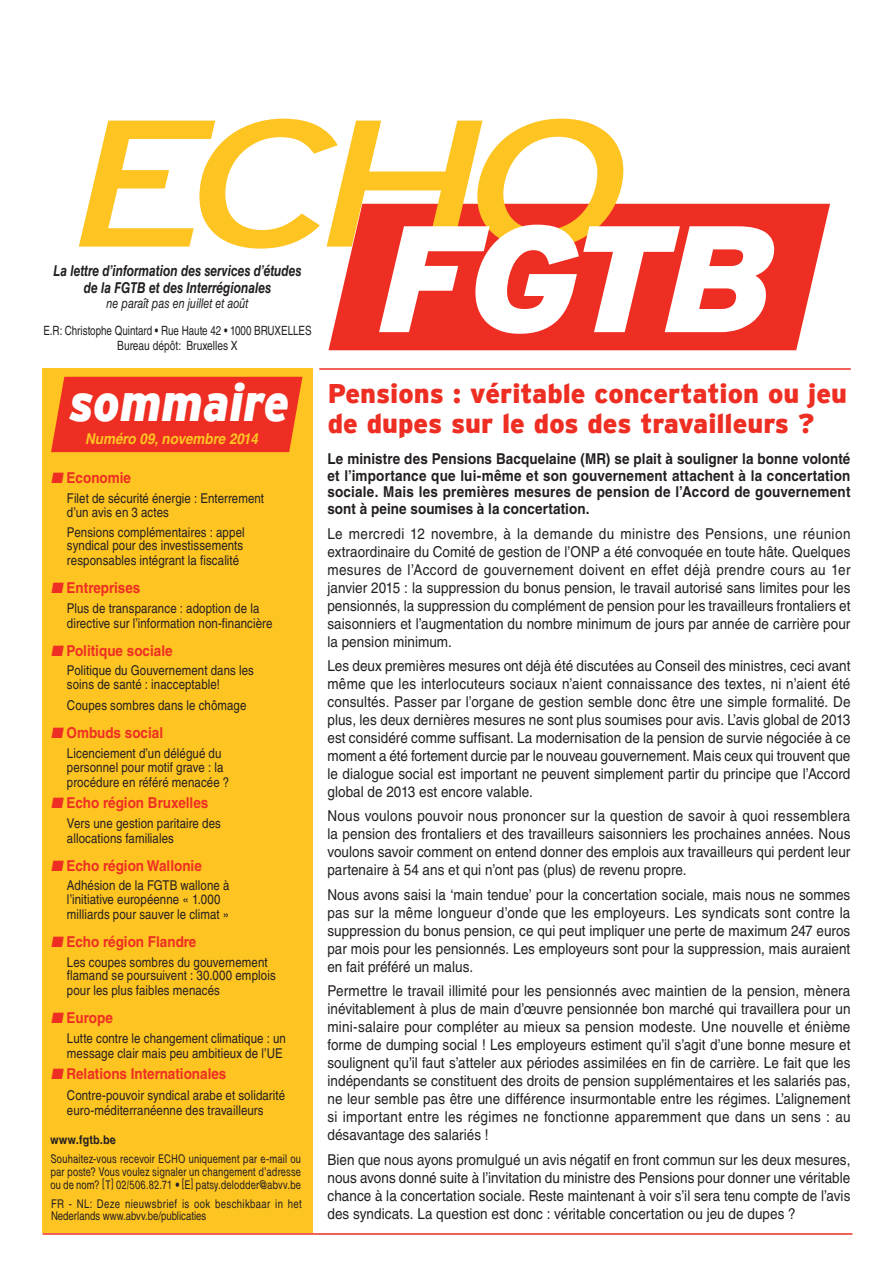
<style>
.page{position:relative;width:893px;height:1263px;background:#fff}
.page>*{position:absolute;margin:0;border:0;box-sizing:border-box;transform-origin:0 0}
.t1{font:italic 180px "Interstate";color:#fec422;scale:1.33 1}
.t2{font:italic 900 151.2px "Interstate";color:#fff}
.t3{font:italic 900 52.5px "Interstate";color:#fff;scale:.9 1}
.TITEL_18_20{font:900 27px/30px "Interstate";color:#ee2e22}
.BODY_ECHO_10_12{font:15px/18px "Helvetica LT Std";letter-spacing:.005em;color:#231f20;text-align:justify;scale:.9 1}
.BODY_ECHO_10_12-2{font:700 15px/16.8px "Helvetica LT Std";letter-spacing:.01em;color:#231f20;text-align:justify;scale:.9 1}
.t4{font:700 15px "Helvetica LT Std";color:#ee2e22;scale:.9 1}
.t5{font:italic 700 15px/16.5px "Helvetica LT Std";color:#231f20;text-align:center;scale:.8 1}
.t6{font:italic 700 15px "Helvetica LT Std";color:#fec422;scale:.9 1}
.t7{font:13.5px/13.5px "Helvetica LT Std";letter-spacing:.01em;color:#231f20;scale:.85 1}
.t8{font:italic 13.5px "Helvetica LT Std";color:#231f20;scale:.8 1}
.t9{font:12.75px "Helvetica LT Std";color:#231f20;scale:.77 1}
.t10{font:12.75px "Helvetica LT Std";color:#231f20;scale:.8 1}
.BODY_ECHO_10_12-3{font:italic 12px/12.8px "Helvetica LT Std";color:#231f20;text-align:justify;scale:.79 1}
.t11{font:12px/12.8px "Helvetica LT Std";letter-spacing:.035em;color:#231f20;scale:.8 1}
.BODY_ECHO_10_12-4{font:italic 700 12px "Helvetica LT Std";color:#231f20;scale:.9 1}
</style>
<div class="page">
<div style="left:43px;top:368px;width:270px;height:865px;background:#fec422"></div>
<hr style="left:319px;top:368px;width:532px;height:2px;background:#ee2e22">
<hr style="left:43px;top:1233px;width:809px;height:2px;background:#ee2e22">
<svg style="left:328px;top:204px;width:502px;height:146px;fill:#ee2e22"></svg>
<div style="left:51px;top:377px;width:251px;height:75px;background:#ee2e22"></div>
<p class="t1" style="left:68px;top:82px;width:425px">ECHO</p>
<p class="t2" style="left:375px;top:192px;width:407px">FGTB</p>
<p class="t5" style="left:54px;top:262px;width:311px">La lettre d’information des services d’études de la FGTB et des Interrégionales</p>
<p class="t8" style="left:106px;top:295px;width:179px">ne paraît pas en juillet et août</p>
<p class="t9" style="left:43px;top:323px;width:350px">E.R: Christophe Quintard • Rue Haute 42 • 1000 BRUXELLES</p>
<p class="t10" style="left:117px;top:338px;width:152px">Bureau dépôt: Bruxelles X</p>
<p class="t3" style="left:69px;top:372px;width:246px">sommaire</p>
<p class="t6" style="left:85px;top:430px;width:197px">Numéro 09,novembre 2014</p>
<p class="TITEL_18_20" style="left:328px;top:378px;width:521px">Pensions : véritable concertation ou jeu de dupes sur le dos des travailleurs ?</p>
<p class="BODY_ECHO_10_12-2" style="left:327px;top:450px;width:583px">Le ministre des Pensions Bacquelaine (MR) se plait à souligner la bonne volonté et l’importance que lui-même et son gouvernement attachent à la concertation sociale. Mais les premières mesures de pension de l’Accord de gouvernement sont à peine soumises à la concertation.</p>
<p class="BODY_ECHO_10_12" style="left:327px;top:524px;width:583px">Le mercredi 12 novembre, à la demande du ministre des Pensions, une réunion extraordinaire du Comité de gestion de l’ONP a été convoquée en toute hâte. Quelques mesures de l’Accord de gouvernement doivent en effet déjà prendre cours au 1er janvier 2015 : la suppression du bonus pension, le travail autorisé sans limites pour les pensionnés, la suppression du complément de pension pour les travailleurs frontaliers et saisonniers et l’augmentation du nombre minimum de jours par année de carrière pour la pension minimum.</p>
<p class="BODY_ECHO_10_12" style="left:327px;top:657px;width:583px">Les deux premières mesures ont déjà été discutées au Conseil des ministres, ceci avant même que les interlocuteurs sociaux n’aient connaissance des textes, ni n’aient été consultés. Passer par l’organe de gestion semble donc être une simple formalité. De plus, les deux dernières mesures ne sont plus soumises pour avis. L’avis global de 2013 est considéré comme suffisant. La modernisation de la pension de survie négociée à ce moment a été fortement durcie par le nouveau gouvernement. Mais ceux qui trouvent que le dialogue social est important ne peuvent simplement partir du principe que l’Accord global de 2013 est encore valable.</p>
<p class="BODY_ECHO_10_12" style="left:327px;top:807px;width:583px">Nous voulons pouvoir nous prononcer sur la question de savoir à quoi ressemblera la pension des frontaliers et des travailleurs saisonniers les prochaines années. Nous voulons savoir comment on entend donner des emplois aux travailleurs qui perdent leur partenaire à 54 ans et qui n’ont pas (plus) de revenu propre.</p>
<p class="BODY_ECHO_10_12" style="left:327px;top:885px;width:583px">Nous avons saisi la ‘main tendue’ pour la concertation sociale, mais nous ne sommes pas sur la même longueur d’onde que les employeurs. Les syndicats sont contre la suppression du bonus pension, ce qui peut impliquer une perte de maximum 247 euros par mois pour les pensionnés. Les employeurs sont pour la suppression, mais auraient en fait préféré un malus.</p>
<p class="BODY_ECHO_10_12" style="left:327px;top:982px;width:583px">Permettre le travail illimité pour les pensionnés avec maintien de la pension, mènera inévitablement à plus de main d’œuvre pensionnée bon marché qui travaillera pour un mini-salaire pour compléter au mieux sa pension modeste. Une nouvelle et énième forme de dumping social ! Les employeurs estiment qu’il s’agit d’une bonne mesure et soulignent qu’il faut s’atteler aux périodes assimilées en fin de carrière. Le fait que les indépendants se constituent des droits de pension supplémentaires et les salariés pas, ne leur semble pas être une différence insurmontable entre les régimes. L’alignement si important entre les régimes ne fonctionne apparemment que dans un sens : au désavantage des salariés !</p>
<p class="BODY_ECHO_10_12" style="left:327px;top:1150px;width:583px">Bien que nous ayons promulgué un avis négatif en front commun sur les deux mesures, nous avons donné suite à l’invitation du ministre des Pensions pour donner une véritable chance à la concertation sociale. Reste maintenant à voir s’il sera tenu compte de l’avis des syndicats. La question est donc : véritable concertation ou jeu de dupes ?</p>
<p class="t4" style="left:51px;top:469px;width:91px">■ Economie</p>
<p class="t7" style="left:67px;top:492px;width:233px">Filet de sécurité énergie : Enterrement d’un avis en 3 actes</p>
<p class="t7" style="left:67px;top:525px;width:211px">Pensions complémentaires : appel syndical pour des investissements</p>
<p class="t7" style="left:67px;top:554px;width:204px">responsables intégrant la fiscalité</p>
<p class="t4" style="left:51px;top:578px;width:101px">■ Entreprises</p>
<p class="t7" style="left:67px;top:600px;width:243px;line-height:15px">Plus de transparance : adoption de la directive sur l’information non-financière</p>
<p class="t4" style="left:51px;top:641px;width:137px">■ Politique sociale</p>
<p class="t7" style="left:67px;top:664px;width:222px">Politique du Gouvernement dans les soins de santé : inacceptable!</p>
<p class="t7" style="left:67px;top:699px;width:213px">Coupes sombres dans le chômage</p>
<p class="t4" style="left:51px;top:724px;width:126px">■ Ombuds social</p>
<p class="t7" style="left:67px;top:746px;width:186px">Licenciement d’un délégué du personnel pour motif grave : la</p>
<p class="t7" style="left:67px;top:775px;width:193px">procédure en référé menacée ?</p>
<p class="t4" style="left:51px;top:793px;width:176px">■ Echo région Bruxelles</p>
<p class="t7" style="left:67px;top:815px;width:183px;line-height:15px">Vers une gestion paritaire des allocations familiales</p>
<p class="t4" style="left:51px;top:856px;width:169px">■ Echo région Wallonie</p>
<p class="t7" style="left:67px;top:879px;width:193px">Adhésion de la FGTB wallone à l’initiative européenne « 1.000</p>
<p class="t7" style="left:67px;top:907px;width:192px">milliards pour sauver le climat »</p>
<p class="t4" style="left:51px;top:932px;width:163px">■ Echo région Flandre</p>
<p class="t7" style="left:67px;top:955px;width:247px">Les coupes sombres du gouvernement flamand se poursuivent : 30.000 emplois</p>
<p class="t7" style="left:67px;top:983px;width:182px">pour les plus faibles menacés</p>
<p class="t4" style="left:51px;top:1008px;width:70px">■ Europe</p>
<p class="t7" style="left:67px;top:1030px;width:259px;line-height:15px">Lutte contre le changement climatique : un message clair mais peu ambitieux de l’UE</p>
<p class="t4" style="left:51px;top:1065px;width:196px">■ Relations Internationales</p>
<p class="t7" style="left:67px;top:1088px;width:258px;line-height:15px">Contre-pouvoir syndical arabe et solidarité euro-méditerranéenne des travailleurs</p>
<p class="BODY_ECHO_10_12-4" style="left:51px;top:1132px;width:77px">www.fgtb.be</p>
<p class="BODY_ECHO_10_12-3" style="left:51px;top:1152px;width:322px">Souhaitez-vous recevoir ECHO uniquement par e-mail ou parposte? Vous voulez signalerun changementd’adresse ou de nom? [T] 02/506.82.71 • [E] patsy.delodder@abvv.be</p>
<p class="t11" style="left:51px;top:1197px;width:315px">FR - NL: Deze nieuwsbrief is ook beschikbaar in het<br>Nederlands www.abvv.be/publicaties</p>
</div>
